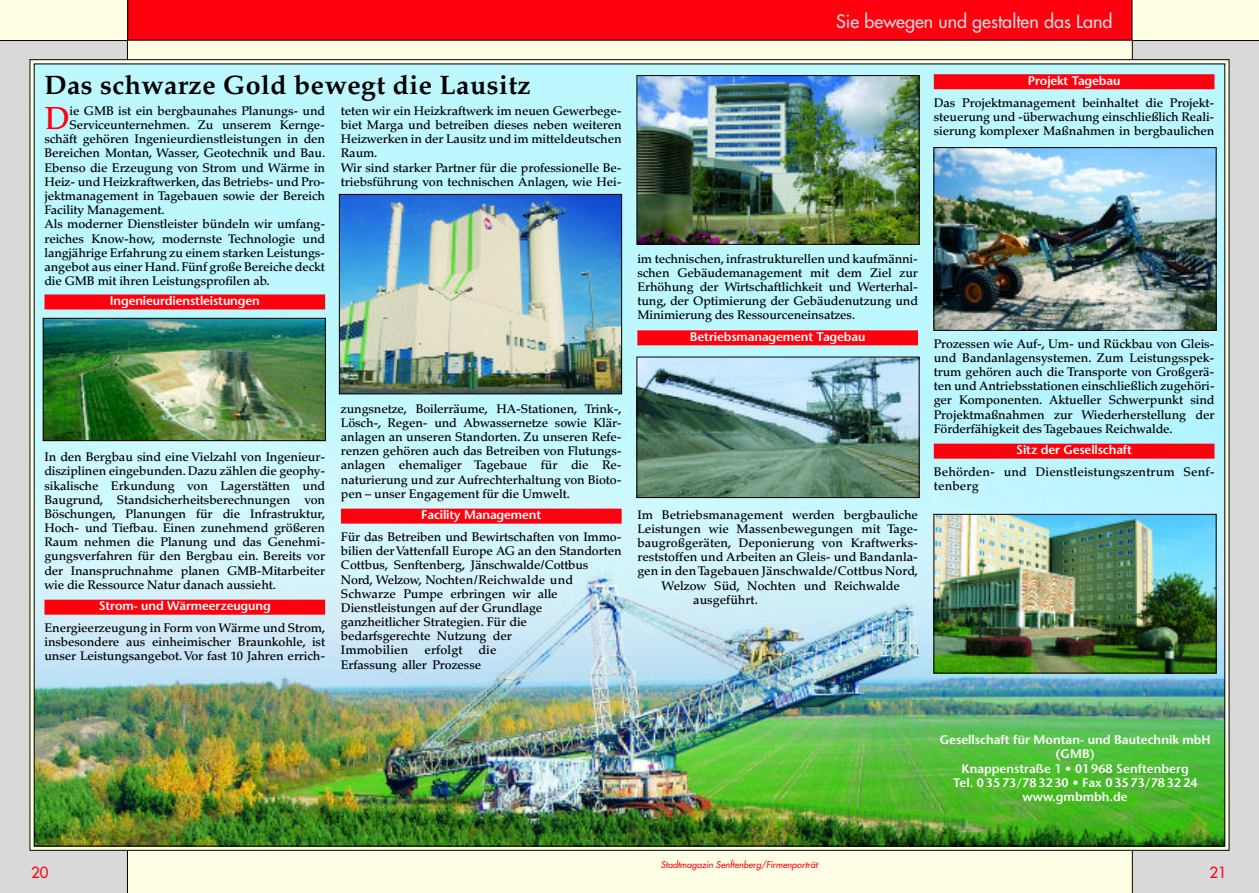
<style>
.page{position:relative;width:1259px;height:893px;background:#fff}
.page>*{position:absolute;margin:0;border:0;box-sizing:border-box;transform-origin:0 0}
.t1{font:500 31.8px "Palatino";color:#ff000f}
.t2{font:700 26.7px "Palatino";letter-spacing:.015em;color:#000}
.t3{font:18px "Futura";color:#d9d9d9}
.t4{font:15px "Futura";color:#ff000f}
.t5{font:500 12.45px/14.1px "Palatino";letter-spacing:-.01em;color:#000;text-align:justify}
.t6{font:600 12.45px/14.1px "Stone Sans";letter-spacing:-.01em;color:#fff;text-align:center}
.t7{font:500 12.45px/14.1px "Palatino";letter-spacing:.01em;color:#000}
.t8{font:italic 9px "Futura";color:#ff000f}
</style>
<div class="page">
<div style="left:0;top:0;width:642px;height:893px;background:#ffffe6"></div>
<div style="left:617px;top:0;width:642px;height:893px;background:#ffffe6"></div>
<div style="left:128px;top:0;width:1004px;height:40px;background:#ff000f"></div>
<svg style="left:1132px;top:40px;width:127px;height:853px;background:#b6bab9"></svg>
<svg style="left:0;top:40px;width:128px;height:853px;background:#c0c1be"></svg>
<img style="left:36px;top:66px;width:1187px;height:778px">
<div style="left:44px;top:294px;width:281px;height:15px;background:#ff000f"></div>
<div style="left:44px;top:600px;width:281px;height:15px;background:#ff000f"></div>
<div style="left:341px;top:509px;width:280px;height:15px;background:#ff000f"></div>
<div style="left:637px;top:330px;width:281px;height:15px;background:#ff000f"></div>
<div style="left:934px;top:74px;width:280px;height:15px;background:#ff000f"></div>
<div style="left:934px;top:444px;width:280px;height:15px;background:#ff000f"></div>
<img style="left:45px;top:320px;width:279px;height:119px">
<div style="left:43px;top:318px;width:283px;height:123px;border:1px solid #000"></div>
<img style="left:341px;top:196px;width:279px;height:196px">
<div style="left:339px;top:194px;width:283px;height:200px;border:1px solid #000"></div>
<img style="left:638px;top:77px;width:279px;height:166px">
<div style="left:636px;top:75px;width:283px;height:170px;border:1px solid #000"></div>
<img style="left:638px;top:359px;width:279px;height:137px">
<div style="left:636px;top:357px;width:283px;height:141px;border:1px solid #000"></div>
<img style="left:935px;top:149px;width:279px;height:180px">
<div style="left:933px;top:147px;width:283px;height:184px;border:1px solid #000"></div>
<img style="left:935px;top:516px;width:279px;height:155px">
<div style="left:933px;top:514px;width:283px;height:159px;border:1px solid #000"></div>
<h3 class="t3" style="left:836px;top:14px;width:278px">Sie bewegen und gestalten das Land</h3>
<h2 class="t2" style="left:44px;top:74px;width:488px">Das schwarze Gold bewegt die Lausitz</h2>
<h1 class="t1" style="left:44px;top:106px;width:27px">D</h1>
<p class="t5" style="left:70px;top:105px;width:257px">ie GMB ist ein bergbaunahes Planungs- und</p>
<p class="t5" style="left:70px;top:119px;width:257px">Serviceunternehmen. Zu unserem Kernge-</p>
<p class="t5" style="left:44px;top:133px;width:282px">schäft gehören Ingenieurdienstleistungen in den</p>
<p class="t5" style="left:44px;top:148px;width:282px">Bereichen Montan, Wasser, Geotechnik und Bau.</p>
<p class="t5" style="left:44px;top:162px;width:282px">Ebenso die Erzeugung von Strom und Wärme in</p>
<p class="t5" style="left:44px;top:176px;width:282px">Heiz- und Heizkraftwerken, das Betriebs- und Pro-</p>
<p class="t5" style="left:44px;top:190px;width:282px">jektmanagement in Tagebauen sowie der Bereich</p>
<p class="t5" style="left:44px;top:204px;width:122px">Facility Management.</p>
<p class="t5" style="left:44px;top:218px;width:282px">Als moderner Dienstleister bündeln wir umfang-</p>
<p class="t5" style="left:44px;top:233px;width:282px">reiches Know-how, modernste Technologie und</p>
<p class="t5" style="left:44px;top:247px;width:282px">langjährige Erfahrung zu einem starken Leistungs-</p>
<p class="t5" style="left:44px;top:261px;width:282px">angebot aus einer Hand. Fünf große Bereiche deckt</p>
<p class="t5" style="left:44px;top:275px;width:227px">die GMB mit ihren Leistungsprofilen ab.</p>
<p class="t6" style="left:110px;top:295px;width:152px">Ingenieurdienstleistungen</p>
<p class="t5" style="left:341px;top:105px;width:282px;text-align:left">teten wir ein Heizkraftwerk im neuen Gewerbege&shy;biet Marga und betreiben dieses neben weiteren Heizwerken in der Lausitz und im mitteldeutschen Raum.<br>Wir sind starker Partner für die professionelle Be&shy;triebsführung von technischen Anlagen, wie Hei-</p>
<p class="t5" style="left:44px;top:451px;width:282px">In den Bergbau sind eine Vielzahl von Ingenieur&shy;disziplinen eingebunden. Dazu zählen die geophy&shy;sikalische Erkundung von Lagerstätten und Baugrund, Standsicherheitsberechnungen von Böschungen, Planungen für die Infrastruktur, Hoch- und Tiefbau. Einen zunehmend größeren Raum nehmen die Planung und das Genehmi&shy;gungsverfahren für den Bergbau ein. Bereits vor der Inanspruchnahme planen GMB-Mitarbeiter wie die Ressource Natur danach aussieht.</p>
<p class="t6" style="left:99px;top:600px;width:174px">Strom- und Wärmeerzeugung</p>
<p class="t5" style="left:44px;top:622px;width:282px">Energieerzeugung in Form von Wärme und Strom, insbesondere aus einheimischer Braunkohle, ist unser Leistungsangebot. Vor fast 10 Jahren errich-</p>
<p class="t5" style="left:341px;top:403px;width:282px">zungsnetze, Boilerräume, HA-Stationen, Trink-, Lösch-, Regen- und Abwassernetze sowie Klär&shy;anlagen an unseren Standorten. Zu unseren Refe&shy;renzen gehören auch das Betreiben von Flutungs&shy;anlagen ehemaliger Tagebaue für die Re&shy;naturierung und zur Aufrechterhaltung von Bioto&shy;pen – unser Engagement für die Umwelt.</p>
<p class="t6" style="left:421px;top:509px;width:122px">Facility Management</p>
<p class="t5" style="left:341px;top:531px;width:282px;text-align:left">Für das Betreiben und Bewirtschaften von Immo&shy;bilien der Vattenfall Europe AG an den Standorten Cottbus, Senftenberg, Jänschwalde/Cottbus Nord, Welzow, Nochten/Reichwalde und Schwarze Pumpe erbringen wir alle Dienstleistungen auf der Grundlage ganzheitlicher Strategien. Für die<br>bedarfsgerechte Nutzung der<br>Immobilien</p>
<p class="t5" style="left:341px;top:644px;width:157px;text-indent:138px">die<br>Erfassung aller Prozesse</p>
<p class="t7" style="left:424px;top:644px;width:40px">erfolgt</p>
<p class="t6" style="left:1027px;top:75px;width:94px">Projekt Tagebau</p>
<p class="t5" style="left:934px;top:97px;width:282px">Das Projektmanagement beinhaltet die Projekt&shy;steuerung und -überwachung einschließlich Reali&shy;sierung komplexer Maßnahmen in bergbaulichen</p>
<p class="t5" style="left:637px;top:253px;width:282px">im technischen, infrastrukturellen und kaufmänni&shy;schen Gebäudemanagement mit dem Ziel zur Erhöhung der Wirtschaftlichkeit und Werterhal&shy;tung, der Optimierung der Gebäudenutzung und Minimierung des Ressourceneinsatzes.</p>
<p class="t6" style="left:690px;top:331px;width:177px">Betriebsmanagement Tagebau</p>
<p class="t5" style="left:637px;top:509px;width:282px">Im Betriebsmanagement werden bergbauliche</p>
<p class="t5" style="left:637px;top:523px;width:282px">Leistungen wie Massenbewegungen mit Tage-</p>
<p class="t5" style="left:637px;top:537px;width:282px">baugroßgeräten, Deponierung von Kraftwerks-</p>
<p class="t5" style="left:637px;top:551px;width:282px">reststoffen und Arbeiten an Gleis- und Bandanla-</p>
<p class="t5" style="left:637px;top:565px;width:282px">gen in den Tagebauen Jänschwalde/Cottbus Nord,</p>
<p class="t5" style="left:661px;top:580px;width:240px">Welzow Süd, Nochten und Reichwalde</p>
<p class="t5" style="left:693px;top:594px;width:66px">ausgeführt.</p>
<p class="t5" style="left:934px;top:338px;width:282px">Prozessen wie Auf-, Um- und Rückbau von Gleis&shy;und Bandanlagensystemen. Zum Leistungsspek&shy;trum gehören auch die Transporte von Großgerä&shy;ten und Antriebsstationen einschließlich zugehöri&shy;ger Komponenten. Aktueller Schwerpunkt sind Projektmaßnahmen zur Wiederherstellung der Förderfähigkeit des Tagebaues Reichwalde.</p>
<p class="t6" style="left:1016px;top:444px;width:117px">Sitz der Gesellschaft</p>
<p class="t7" style="left:934px;top:466px;width:282px">Behörden- und Dienstleistungszentrum Senf&shy;tenberg</p>
<p class="t4" style="left:31px;top:866px;width:19px">20</p>
<p class="t8" style="left:661px;top:860px;width:158px">Stadtmagazin Senftenberg/Firmenporträt</p>
<p class="t6" style="left:939px;top:734px;width:272px">Gesellschaft für Montan- und Bautechnik mbH (GMB)<br>Knappenstraße 1 • 01 968 Senftenberg<br>Tel. 0 35 73/78 32 30 • Fax 0 35 73/78 32 24 www.gmbmbh.de</p>
<p class="t4" style="left:1209px;top:866px;width:19px">21</p>
</div>
